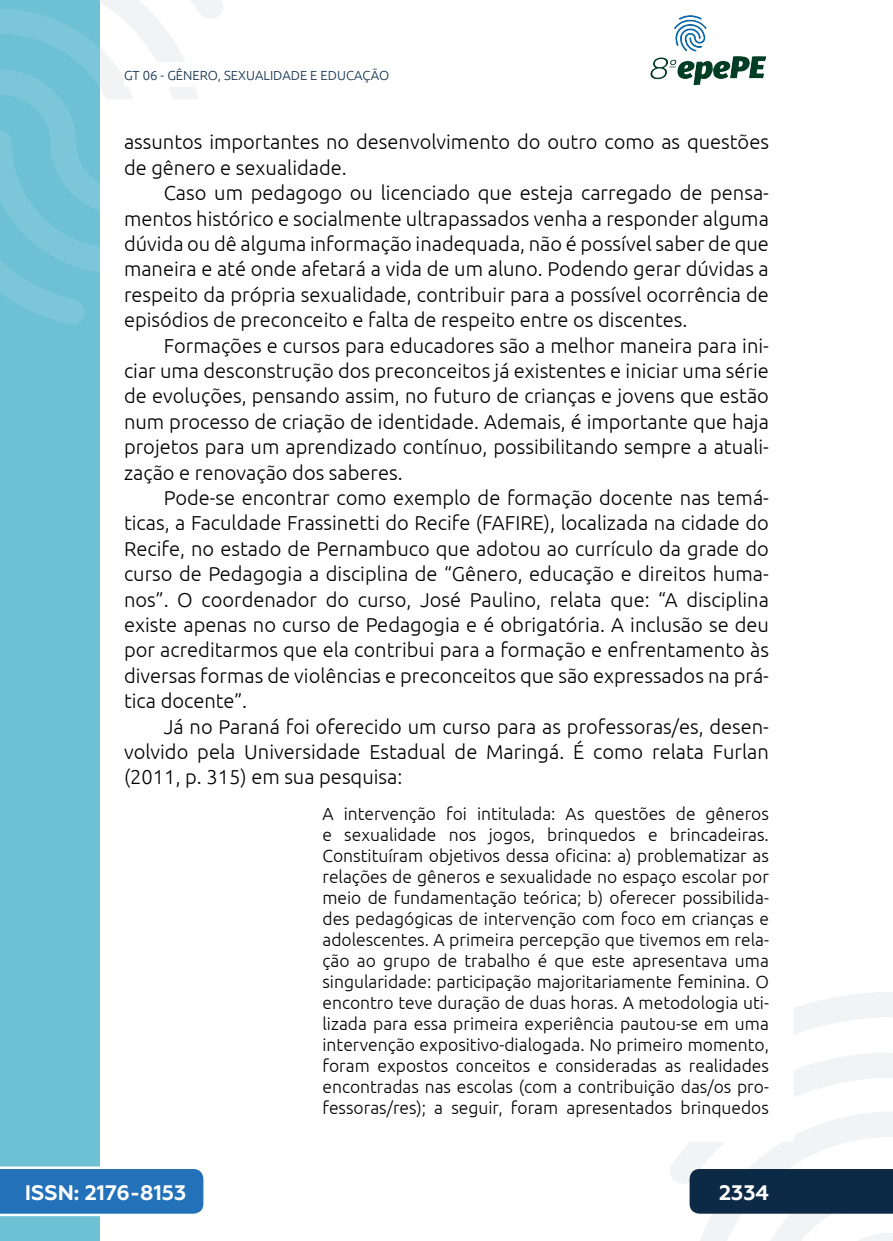
<style>
.page{position:relative;width:893px;height:1241px;background:#fff}
.page>*{position:absolute;margin:0;border:0;box-sizing:border-box;transform-origin:0 0}
.t1{font:700 21px "Geometria";color:#fff}
._5_CORPO{font:300 20.12px/25.4px "Ubuntu";color:#000;text-align:justify}
._8_CITACAO{font:300 17.5px/21px "Ubuntu";color:#000;text-align:justify}
.t2{font:300 13.12px "Ubuntu";color:#0c2a46}
</style>
<div class="page">
<svg style="left:670px;top:992px;width:223px;height:248px"></svg>
<svg style="left:99px;top:0;width:124px;height:324px"></svg>
<img style="left:650px;top:15px;width:117px;height:71px">
<div style="left:0;top:0;width:99px;height:1240px;background:#6ec0d5"></div>
<svg style="left:0;top:0;width:99px;height:325px"></svg>
<svg style="left:0;top:1166px;width:203px;height:49px;background:#367dbf"></svg>
<div style="left:690px;top:1168px;width:203px;height:45px;background:#0c2a46"></div>
<div style="left:124px;top:62px;width:516px;height:25px;background:#fff"></div>
<p class="t2" style="left:124px;top:67px;width:267px">GT 06 - GÊNERO, SEXUALIDADE E EDUCAÇÃO</p>
<p class="_5_CORPO" style="left:124px;top:129px;width:646px">assuntos importantes no desenvolvimento do outro como as questões de gênero e sexualidade.</p>
<p class="_5_CORPO" style="left:124px;top:180px;width:646px;text-indent:40px">Caso um pedagogo ou licenciado que esteja carregado de pensa&shy;mentos histórico e socialmente ultrapassados venha a responder alguma dúvida ou dê alguma informação inadequada, não é possível saber de que maneira e até onde afetará a vida de um aluno. Podendo gerar dúvidas a respeito da própria sexualidade, contribuir para a possível ocorrência de episódios de preconceito e falta de respeito entre os discentes.</p>
<p class="_5_CORPO" style="left:124px;top:332px;width:646px;text-indent:40px">Formações e cursos para educadores são a melhor maneira para ini&shy;ciar uma desconstrução dos preconceitos já existentes e iniciar uma série de evoluções, pensando assim, no futuro de crianças e jovens que estão num processo de criação de identidade. Ademais, é importante que haja projetos para um aprendizado contínuo, possibilitando sempre a atuali&shy;zação e renovação dos saberes.</p>
<p class="_5_CORPO" style="left:124px;top:484px;width:646px;text-indent:40px">Pode-se encontrar como exemplo de formação docente nas temá&shy;ticas, a Faculdade Frassinetti do Recife (FAFIRE), localizada na cidade do Recife, no estado de Pernambuco que adotou ao currículo da grade do curso de Pedagogia a disciplina de “Gênero, educação e direitos huma&shy;nos”. O coordenador do curso, José Paulino, relata que: “A disciplina existe apenas no curso de Pedagogia e é obrigatória. A inclusão se deu por acreditarmos que ela contribui para a formação e enfrentamento às diversas formas de violências e preconceitos que são expressados na prá&shy;tica docente”.</p>
<p class="_5_CORPO" style="left:124px;top:713px;width:646px;text-indent:40px">Já no Paraná foi oferecido um curso para as professoras/es, desen&shy;volvido pela Universidade Estadual de Maringá. É como relata Furlan (2011, p. 315) em sua pesquisa:</p>
<p class="_8_CITACAO" style="left:322px;top:802px;width:448px">A intervenção foi intitulada: As questões de gêneros e sexualidade nos jogos, brinquedos e brincadeiras.<br>Constituíram objetivos dessa oficina: a) problematizar as relações de gêneros e sexualidade no espaço escolar por meio de fundamentação teórica; b) oferecer possibilida&shy;des pedagógicas de intervenção com foco em crianças e adolescentes. A primeira percepção que tivemos em rela&shy;ção ao grupo de trabalho é que este apresentava uma singularidade: participação majoritariamente feminina. O encontro teve duração de duas horas. A metodologia uti&shy;lizada para essa primeira experiência pautou-se em uma intervenção expositivo-dialogada. No primeiro momento, foram expostos conceitos e consideradas as realidades encontradas nas escolas (com a contribuição das/os pro&shy;fessoras/res); a seguir, foram apresentados brinquedos</p>
<p class="t1" style="left:25px;top:1179px;width:163px">ISSN: 2176-8153</p>
<p class="t1" style="left:719px;top:1179px;width:51px">2334</p>
</div>
